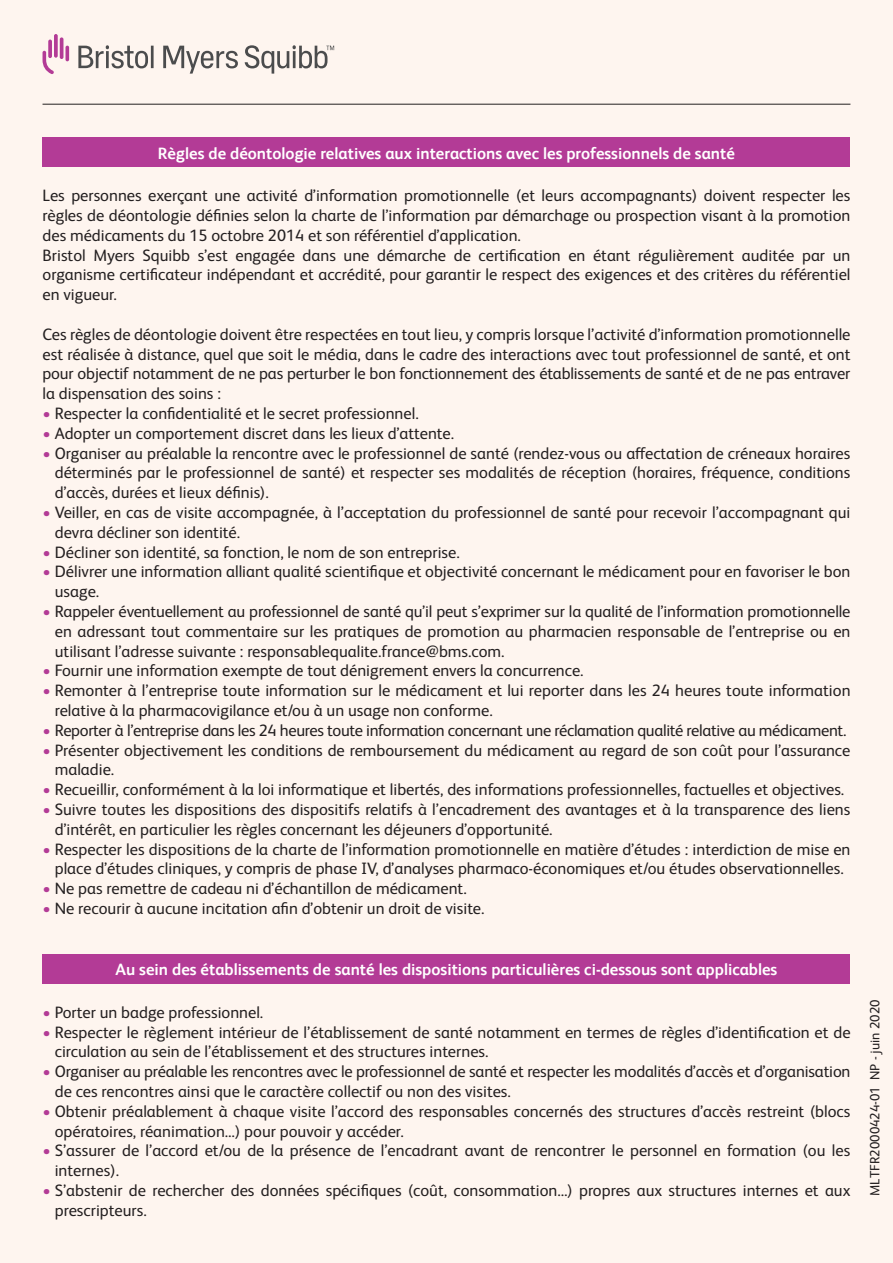
<style>
.page{position:relative;width:893px;height:1263px;background:#fef5ef}
.page>*{position:absolute;margin:0;border:0;box-sizing:border-box;transform-origin:0 0}
.t1{font:16.5px/19.8px "BMS Humanity";color:#231f20}
.t2{font:700 16.5px "BMS Humanity";color:#fff}
.t3{font:16.5px "BMS Humanity";letter-spacing:-.02em;color:#231f20}
.t4{font:13.5px "BMS Humanity";color:#231f20}
.s1{color:#b33b96}
</style>
<div class="page">
<svg style="left:43px;top:34px;width:26px;height:40px"></svg>
<svg style="left:78px;top:45px;width:256px;height:29px"></svg>
<hr style="left:43px;top:104px;width:807px;height:1px;background:#231f20">
<div style="left:43px;top:137px;width:807px;height:30px;background:#b33b96"></div>
<div style="left:43px;top:954px;width:807px;height:30px;background:#b33b96"></div>
<p class="t2" style="left:158px;top:141px;width:578px">Règles de déontologie relatives aux interactions avec les professionnels de santé</p>
<p class="t1" style="left:43px;top:184px;width:809px">Les personnes exerçant une activité d’information promotionnelle (et leurs accompagnants) doivent respecter les règles de déontologie définies selon la charte de l’information par démarchage ou prospection visant à la promotion des médicaments du 15 octobre 2014 et son référentiel d’application.<br>Bristol Myers Squibb s’est engagée dans une démarche de certification en étant régulièrement auditée par un organisme certificateur indépendant et accrédité, pour garantir le respect des exigences et des critères du référentiel en vigueur.</p>
<p class="t1" style="left:43px;top:323px;width:809px;text-align:justify">Ces règles de déontologie doivent être respectées en tout lieu, y compris lorsque l’activité d’information promotionnelle est réalisée à distance, quel que soit le média, dans le cadre des interactions avec tout professionnel de santé, et ont pour objectif notamment de ne pas perturber le bon fonctionnement des établissements de santé et de ne pas entraver la dispensation des soins :</p>
<p class="t1" style="left:43px;top:402px;width:378px"><span class="s1">•</span> Respecter la confidentialité et le secret professionnel.</p>
<p class="t1" style="left:43px;top:422px;width:413px"><span class="s1">•</span> Adopter un comportement discret dans les lieux d’attente.</p>
<p class="t1" style="left:55px;top:442px;width:797px;text-align:justify;text-indent:-12px"><span class="s1">•</span> Organiser au préalable la rencontre avec le professionnel de santé (rendez-vous ou affectation de créneaux horaires déterminés par le professionnel de santé) et respecter ses modalités de réception (horaires, fréquence, conditions d’accès, durées et lieux définis).</p>
<p class="t1" style="left:55px;top:501px;width:797px;text-indent:-12px"><span class="s1">•</span> Veiller, en cas de visite accompagnée, à l’acceptation du professionnel de santé pour recevoir l’accompagnant qui devra décliner son identité.</p>
<p class="t1" style="left:43px;top:541px;width:419px"><span class="s1">•</span> Décliner son identité, sa fonction, le nom de son entreprise.</p>
<p class="t1" style="left:55px;top:561px;width:797px;text-indent:-12px"><span class="s1">•</span> Délivrer une information alliant qualité scientifique et objectivité concernant le médicament pour en favoriser le bon usage.</p>
<p class="t1" style="left:55px;top:600px;width:797px;text-align:justify;text-indent:-12px"><span class="s1">•</span> Rappeler éventuellement au professionnel de santé qu’il peut s’exprimer sur la qualité de l’information promotionnelle en adressant tout commentaire sur les pratiques de promotion au pharmacien responsable de l’entreprise ou en utilisant l’adresse suivante : responsablequalite.france@bms.com.</p>
<p class="t1" style="left:43px;top:660px;width:543px"><span class="s1">•</span> Fournir une information exempte de tout dénigrement envers la concurrence.</p>
<p class="t1" style="left:55px;top:679px;width:797px;text-indent:-12px"><span class="s1">•</span> Remonter à l’entreprise toute information sur le médicament et lui reporter dans les 24 heures toute information relative à la pharmacovigilance et/ou à un usage non conforme.</p>
<p class="t3" style="left:43px;top:718px;width:805px"><span class="s1">•</span> Reporter à l’entreprise dans les 24 heures toute information concernant une réclamation qualité relative au médicament.</p>
<p class="t1" style="left:55px;top:739px;width:797px;text-indent:-12px"><span class="s1">•</span> Présenter objectivement les conditions de remboursement du médicament au regard de son coût pour l’assurance maladie.</p>
<p class="t1" style="left:43px;top:778px;width:803px"><span class="s1">•</span> Recueillir, conformément à la loi informatique et libertés, des informations professionnelles, factuelles et objectives.</p>
<p class="t1" style="left:55px;top:798px;width:797px;text-indent:-12px"><span class="s1">•</span> Suivre toutes les dispositions des dispositifs relatifs à l’encadrement des avantages et à la transparence des liens d’intérêt, en particulier les règles concernant les déjeuners d’opportunité.</p>
<p class="t1" style="left:43px;top:838px;width:809px;text-align:center"><span class="s1">•</span> Respecter les dispositions de la charte de l’information promotionnelle en matière d’études : interdiction de mise en place d’études cliniques, y compris de phase IV, d’analyses pharmaco-économiques et/ou études observationnelles.</p>
<p class="t1" style="left:43px;top:877px;width:426px"><span class="s1">•</span> Ne pas remettre de cadeau ni d’échantillon de médicament.</p>
<p class="t1" style="left:43px;top:897px;width:444px"><span class="s1">•</span> Ne recourir à aucune incitation afin d’obtenir un droit de visite.</p>
<p class="t2" style="left:116px;top:958px;width:663px">Au sein des établissements de santé les dispositions particulières ci-dessous sont applicables</p>
<p class="t1" style="left:43px;top:1001px;width:222px"><span class="s1">•</span> Porter un badge professionnel.</p>
<p class="t1" style="left:55px;top:1021px;width:797px;text-indent:-12px"><span class="s1">•</span> Respecter le règlement intérieur de l’établissement de santé notamment en termes de règles d’identification et de circulation au sein de l’établissement et des structures internes.</p>
<p class="t1" style="left:55px;top:1060px;width:797px;text-indent:-12px"><span class="s1">•</span> Organiser au préalable les rencontres avec le professionnel de santé et respecter les modalités d’accès et d’organisation de ces rencontres ainsi que le caractère collectif ou non des visites.</p>
<p class="t1" style="left:55px;top:1100px;width:797px;text-indent:-12px"><span class="s1">•</span> Obtenir préalablement à chaque visite l’accord des responsables concernés des structures d’accès restreint (blocs opératoires, réanimation…) pour pouvoir y accéder.</p>
<p class="t1" style="left:55px;top:1139px;width:797px;text-indent:-12px"><span class="s1">•</span> S’assurer de l’accord et/ou de la présence de l’encadrant avant de rencontrer le personnel en formation (ou les internes).</p>
<p class="t1" style="left:55px;top:1179px;width:797px;text-indent:-12px"><span class="s1">•</span> S’abstenir de rechercher des données spécifiques (coût, consommation…) propres aux structures internes et aux prescripteurs.</p>
<p class="t4" style="left:865px;top:1196px;width:198px;rotate:-90deg">MLTFR2000424-01 NP - juin 2020</p>
</div>
